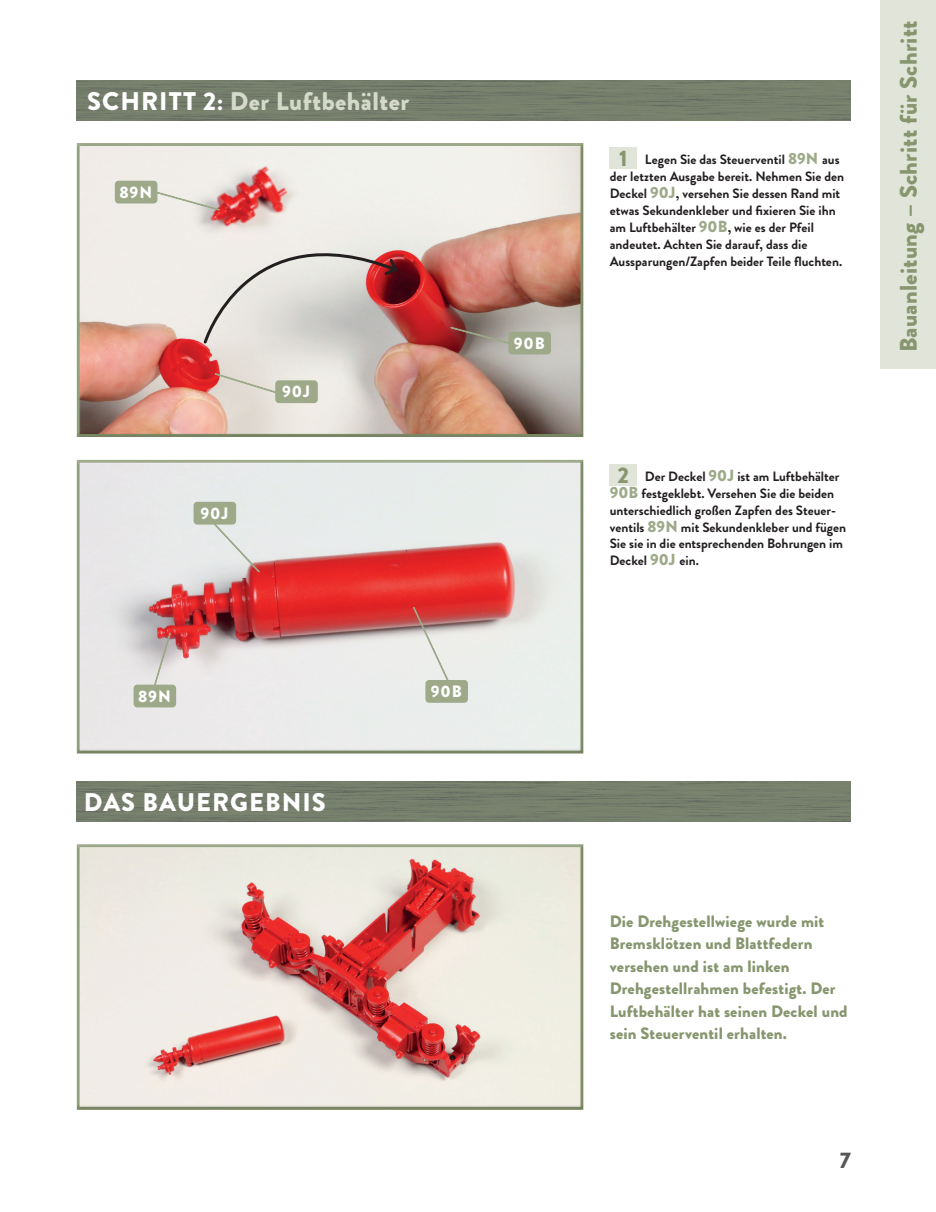
<style>
.page{position:relative;width:936px;height:1212px;background:#fff}
.page>*{position:absolute;margin:0;border:0;box-sizing:border-box;transform-origin:0 0}
.t1{font:900 25.5px "Brandon Grotesque";letter-spacing:.02em;color:#d4d9ca}
.t2{font:900 25.5px "Brandon Grotesque";letter-spacing:.04em;color:#fff}
.t3{font:900 24px "Brandon Grotesque";letter-spacing:.01em;color:#87966f}
.t4{font:900 22.5px "Brandon Grotesque";color:#57585a}
.t5{font:900 16.5px/22.5px "Brandon Grotesque";letter-spacing:.01em;color:#87966f}
.t6{font:900 16.5px "Brandon Grotesque";letter-spacing:.055em;color:#fff}
.t7{font:700 13.5px/17px "Brandon Grotesque";color:#231f20}
.s1{color:#fff}
.s2{font-weight:900;font-size:22.5px;color:#87966f}
.s3{font-weight:900;font-size:16.05px;color:#9da988}
</style>
<div class="page">
<div style="left:880px;top:0;width:55px;height:369px;background:#e1e5d9"></div>
<img style="left:77px;top:782px;width:773px;height:39px">
<div style="left:76px;top:843px;width:509px;height:267px;background:#231f20;opacity:.15"></div>
<div style="left:609px;top:147px;width:27px;height:22px;background:#e1e5d9"></div>
<div style="left:76px;top:142px;width:509px;height:296px;background:#231f20;opacity:.15"></div>
<div style="left:609px;top:464px;width:27px;height:21px;background:#e1e5d9"></div>
<div style="left:76px;top:459px;width:509px;height:295px;background:#231f20;opacity:.15"></div>
<svg style="left:448px;top:325px;width:83px;height:27px"></svg>
<div style="left:509px;top:332px;width:41px;height:22px;background:#9da988;border-radius:3px"></div>
<div style="left:508px;top:332px;width:43px;height:22px;border:2px solid #9da988;border-radius:3px"></div>
<svg style="left:211px;top:371px;width:80px;height:28px"></svg>
<div style="left:276px;top:381px;width:41px;height:21px;background:#9da988;border-radius:3px"></div>
<div style="left:275px;top:380px;width:43px;height:23px;border:2px solid #9da988;border-radius:3px"></div>
<div style="left:116px;top:181px;width:41px;height:22px;background:#9da988;border-radius:3px"></div>
<div style="left:115px;top:181px;width:42px;height:22px;border:2px solid #9da988;border-radius:3px"></div>
<svg style="left:144px;top:187px;width:256px;height:158px"></svg>
<img style="left:77px;top:81px;width:773px;height:39px">
<svg style="left:410px;top:604px;width:45px;height:91px"></svg>
<div style="left:426px;top:681px;width:41px;height:21px;background:#9da988;border-radius:3px"></div>
<div style="left:425px;top:680px;width:43px;height:23px;border:2px solid #9da988;border-radius:3px"></div>
<svg style="left:202px;top:511px;width:59px;height:64px"></svg>
<div style="left:194px;top:502px;width:41px;height:22px;background:#9da988;border-radius:3px"></div>
<div style="left:193px;top:502px;width:43px;height:22px;border:2px solid #9da988;border-radius:3px"></div>
<svg style="left:146px;top:632px;width:27px;height:76px"></svg>
<div style="left:134px;top:685px;width:41px;height:22px;background:#9da988;border-radius:3px"></div>
<div style="left:134px;top:685px;width:42px;height:22px;border:2px solid #9da988;border-radius:3px"></div>
<h1 class="t1" style="left:87px;top:83px;width:323px"><span class="s1">SCHRITT 2:</span> Der Luftbehälter</h1>
<p class="t6" style="left:119px;top:180px;width:34px">89N</p>
<p class="t6" style="left:200px;top:502px;width:29px">90J</p>
<p class="t6" style="left:282px;top:380px;width:29px">90J</p>
<p class="t6" style="left:513px;top:331px;width:33px">90B</p>
<p class="t6" style="left:138px;top:684px;width:34px">89N</p>
<h1 class="t2" style="left:84px;top:784px;width:243px">DAS BAUERGEBNIS</h1>
<p class="t6" style="left:431px;top:680px;width:33px">90B</p>
<p class="t7" style="left:609px;top:151px;width:236px;text-indent:9px"><span class="s2">1</span> Legen Sie das Steuerventil <span class="s3">89N</span> aus der letzten Ausgabe bereit. Nehmen Sie den Deckel <span class="s3">90J</span>, versehen Sie dessen Rand mit etwas Sekundenkleber und fixieren Sie ihn am Luftbehälter <span class="s3">90B</span>, wie es der Pfeil andeutet. Achten Sie darauf, dass die Aussparungen/Zapfen beider Teile fluchten.</p>
<p class="t7" style="left:609px;top:468px;width:238px;text-indent:8px"><span class="s2">2</span> Der Deckel <span class="s3">90J</span> ist am Luftbehälter <span class="s3">90B</span> festgeklebt. Versehen Sie die beiden unterschiedlich großen Zapfen des Steuer&shy;ventils <span class="s3">89N</span> mit Sekundenkleber und fügen Sie sie in die entsprechenden Bohrungen im Deckel <span class="s3">90J</span> ein.</p>
<h2 class="t3" style="left:891px;top:352px;width:333px;rotate:-90deg">Bauanleitung – Schritt für Schritt</h2>
<p class="t5" style="left:609px;top:910px;width:239px">Die Drehgestellwiege wurde mit<br>Bremsklötzen und Blattfedern versehen und ist am linken<br>Drehgestellrahmen befestigt. Der<br>Luftbehälter hat seinen Deckel und sein Steuerventil erhalten.</p>
<h3 class="t4" style="left:839px;top:1144px;width:13px">7</h3>
</div>
